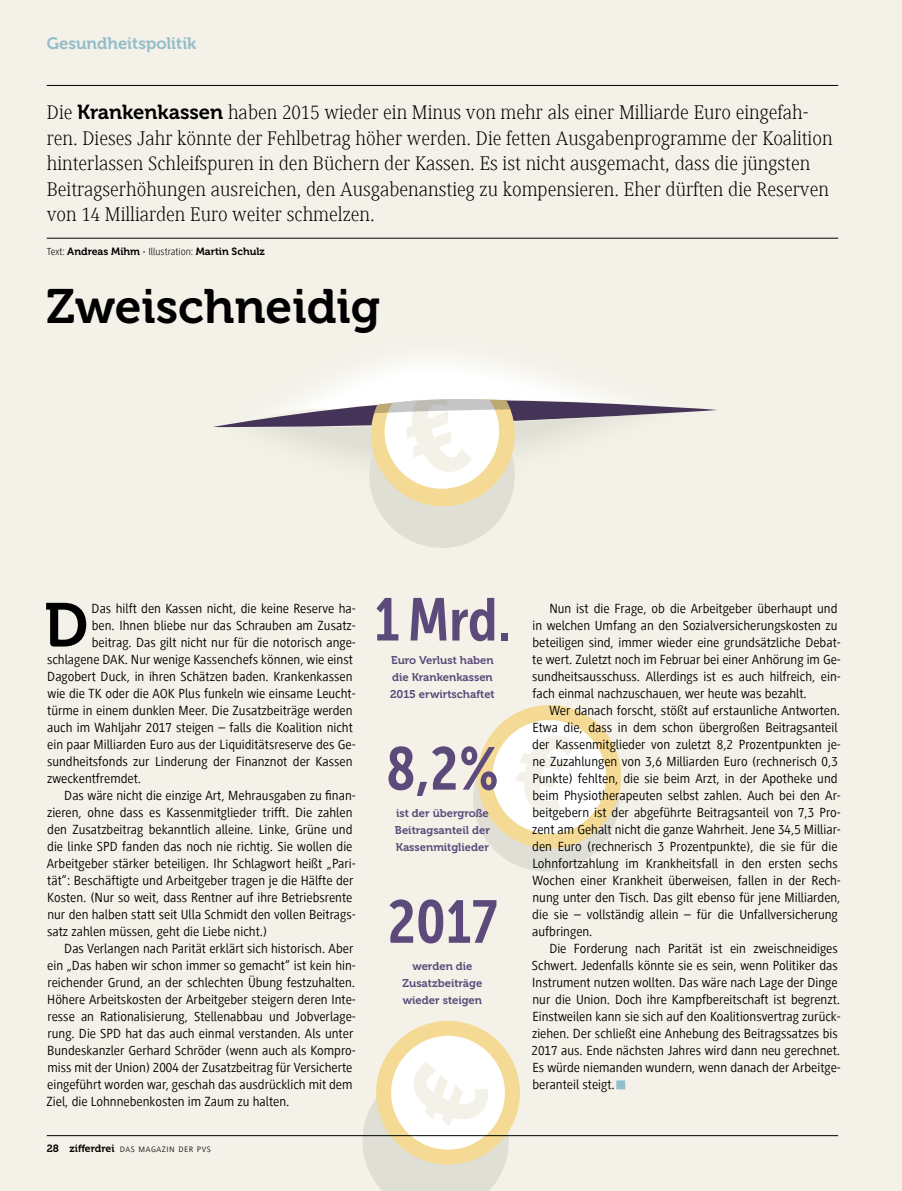
<style>
.page{position:relative;width:902px;height:1191px;background:#fff}
.page>*{position:absolute;margin:0;border:0;box-sizing:border-box;transform-origin:0 0}
.t1{font:61.5px "Museo 700";color:#000}
.Großer_Wert{font:60px "Museo Sans Cond 700";color:#5b4a7a}
.H1_-_L{font:48px "Museo 700";color:#000}
.Lead{font:300 20.25px/25.5px "Generis Serif Com";color:#000}
.RUBRIKTITEL{font:16.5px "Museo 700";color:#92bdca}
.t2{font:13.65px/17px "Generis Sans Com";color:#000}
.Marginaltext_zentrie{font:11.25px/17px "Museo 700";color:#5b4a7a}
.Credit-Zeile{font:10.5px "Museo 700";color:#000}
.t3{font:300 10.5px "Generis Sans Com";letter-spacing:.05em;color:#000}
.s1{font-family:"Museo 700";font-weight:400}
.s2{font-family:"Generis Sans Com";font-weight:300}
.s3{color:#92bdca}
</style>
<div class="page">
<div style="left:0;top:0;width:901px;height:1191px;background:#f3f1e8"></div>
<div style="left:473px;top:725px;width:146px;height:146px;background:#dfdfd6;border-radius:50%"></div>
<svg style="left:485px;top:712px;width:128px;height:129px;background:#fcf7e8"></svg>
<svg style="left:514px;top:735px;width:62px;height:79px;background:#f9f8f4"></svg>
<div style="left:477px;top:705px;width:144px;height:143px;border:15px solid #f4da94;border-radius:50%"></div>
<svg style="left:356px;top:1021px;width:173px;height:170px"></svg>
<svg style="left:306px;top:359px;width:299px;height:40px;fill:#fafaf7"></svg>
<div style="left:369px;top:402px;width:145px;height:146px;background:#dfdfd6;border-radius:50%"></div>
<svg style="left:213px;top:399px;width:504px;height:107px"></svg>
<hr style="left:47px;top:85px;width:791px;height:1px;background:#000">
<hr style="left:47px;top:238px;width:791px;height:1px;background:#000">
<hr style="left:47px;top:1135px;width:791px;height:1px;background:#000">
<p class="RUBRIKTITEL" style="left:47px;top:34px;width:151px">Gesundheitspolitik</p>
<p class="Lead" style="left:47px;top:100px;width:787px">Die <span class="s1">Krankenkassen</span> haben 2015 wieder ein Minus von mehr als einer Milliarde Euro eingefah&shy;ren. Dieses Jahr könnte der Fehlbetrag höher werden. Die fetten Ausgabenprogramme der Koalition hinterlassen Schleifspuren in den Büchern der Kassen. Es ist nicht ausgemacht, dass die jüngsten Beitragserhöhungen ausreichen, den Ausgabenanstieg zu kompensieren. Eher dürften die Reserven von 14 Milliarden Euro weiter schmelzen.</p>
<p class="Credit-Zeile" style="left:47px;top:245px;width:219px"><span class="s2">Text:</span> Andreas Mihm · <span class="s2">Illustration:</span> Martin Schulz</p>
<p class="H1_-_L" style="left:47px;top:280px;width:335px">Zweischneidig</p>
<p class="t1" style="left:44px;top:591px;width:46px">D</p>
<p class="t2" style="left:92px;top:599px;width:266px">Das hilft den Kassen nicht, die keine Reserve ha-</p>
<p class="t2" style="left:92px;top:616px;width:265px">ben. Ihnen bliebe nur das Schrauben am Zusatz-</p>
<p class="t2" style="left:92px;top:633px;width:265px">beitrag. Das gilt nicht nur für die notorisch ange-</p>
<p class="t2" style="left:47px;top:650px;width:307px">schlagene DAK. Nur wenige Kassenchefs können, wie einst</p>
<p class="t2" style="left:47px;top:667px;width:307px">Dagobert Duck, in ihren Schätzen baden. Krankenkassen</p>
<p class="t2" style="left:47px;top:684px;width:308px">wie die TK oder die AOK Plus funkeln wie einsame Leucht-</p>
<p class="t2" style="left:47px;top:701px;width:307px">türme in einem dunklen Meer. Die Zusatzbeiträge werden</p>
<p class="t2" style="left:47px;top:718px;width:307px">auch im Wahljahr 2017 steigen – falls die Koalition nicht</p>
<p class="t2" style="left:47px;top:735px;width:309px">ein paar Milliarden Euro aus der Liquiditätsreserve des Ge-</p>
<p class="t2" style="left:47px;top:752px;width:307px">sundheitsfonds zur Linderung der Finanznot der Kassen</p>
<p class="t2" style="left:47px;top:769px;width:96px">zweckentfremdet.</p>
<p class="t2" style="left:47px;top:786px;width:310px;text-indent:18px">Das wäre nicht die einzige Art, Mehrausgaben zu finan&shy;zieren, ohne dass es Kassenmitglieder trifft. Die zahlen den Zusatzbeitrag bekanntlich alleine. Linke, Grüne und die linke SPD fanden das noch nie richtig. Sie wollen die Arbeitgeber stärker beteiligen. Ihr Schlagwort heißt „Pari&shy;tät“: Beschäftigte und Arbeitgeber tragen je die Hälfte der Kosten. (Nur so weit, dass Rentner auf ihre Betriebsrente nur den halben statt seit Ulla Schmidt den vollen Beitrags&shy;satz zahlen müssen, geht die Liebe nicht.)</p>
<p class="t2" style="left:47px;top:940px;width:311px;text-indent:18px">Das Verlangen nach Parität erklärt sich historisch. Aber ein „Das haben wir schon immer so gemacht“ ist kein hin&shy;reichender Grund, an der schlechten Übung festzuhalten.<br>Höhere Arbeitskosten der Arbeitgeber steigern deren Inte&shy;resse an Rationalisierung, Stellenabbau und Jobverlage&shy;rung. Die SPD hat das auch einmal verstanden. Als unter Bundeskanzler Gerhard Schröder (wenn auch als Kompro&shy;miss mit der Union) 2004 der Zusatzbeitrag für Versicherte eingeführt worden war, geschah das ausdrücklich mit dem Ziel, die Lohnnebenkosten im Zaum zu halten.</p>
<p class="t3" style="left:47px;top:1143px;width:165px"><span class="s1">28 zifferdrei</span> das Magazin der PVS</p>
<p class="Großer_Wert" style="left:374px;top:586px;width:138px">1 Mrd.</p>
<p class="Marginaltext_zentrie" style="left:390px;top:651px;width:106px">Euro Verlust haben die Krankenkassen<br>2015 erwirtschaftet</p>
<p class="Großer_Wert" style="left:386px;top:735px;width:114px">8,2 %</p>
<p class="Marginaltext_zentrie" style="left:395px;top:804px;width:97px;text-align:justify">ist der übergroße Beitragsanteil der Kassenmitglieder</p>
<p class="Großer_Wert" style="left:387px;top:888px;width:111px">2017</p>
<p class="Marginaltext_zentrie" style="left:402px;top:957px;width:81px;text-align:center">werden die<br>Zusatzbeiträge wieder steigen</p>
<p class="t2" style="left:532px;top:599px;width:310px;text-indent:17px">Nun ist die Frage, ob die Arbeitgeber überhaupt und in welchen Umfang an den Sozialversicherungskosten zu beteiligen sind, immer wieder eine grundsätzliche Debat&shy;te wert. Zuletzt noch im Februar bei einer Anhörung im Ge&shy;sundheitsausschuss. Allerdings ist es auch hilfreich, ein&shy;fach einmal nachzuschauen, wer heute was bezahlt.</p>
<p class="t2" style="left:532px;top:701px;width:310px;text-indent:17px">Wer danach forscht, stößt auf erstaunliche Antworten.<br>Etwa die, dass in dem schon übergroßen Beitragsanteil der Kassenmitglieder von zuletzt 8,2 Prozentpunkten je&shy;ne Zuzahlungen von 3,6 Milliarden Euro (rechnerisch 0,3<br>Punkte) fehlten, die sie beim Arzt, in der Apotheke und beim Physiotherapeuten selbst zahlen. Auch bei den Ar&shy;beitgebern ist der abgeführte Beitragsanteil von 7,3 Pro&shy;zent am Gehalt nicht die ganze Wahrheit. Jene 34,5 Milliar&shy;den Euro (rechnerisch 3 Prozentpunkte), die sie für die Lohnfortzahlung im Krankheitsfall in den ersten sechs Wochen einer Krankheit überweisen, fallen in der Rech&shy;nung unter den Tisch. Das gilt ebenso für jene Milliarden, die sie – vollständig allein – für die Unfallversicherung aufbringen.</p>
<p class="t2" style="left:531px;top:940px;width:311px;text-indent:18px">Die Forderung nach Parität ist ein zweischneidiges Schwert. Jedenfalls könnte sie es sein, wenn Politiker das Instrument nutzen wollten. Das wäre nach Lage der Dinge nur die Union. Doch ihre Kampfbereitschaft ist begrenzt.<br>Einstweilen kann sie sich auf den Koalitionsvertrag zurück&shy;ziehen. Der schließt eine Anhebung des Beitragssatzes bis 2017 aus. Ende nächsten Jahres wird dann neu gerechnet.<br>Es würde niemanden wundern, wenn danach der Arbeitge&shy;beranteil steigt.<span class="s3">▲▼□</span></p>
</div>
